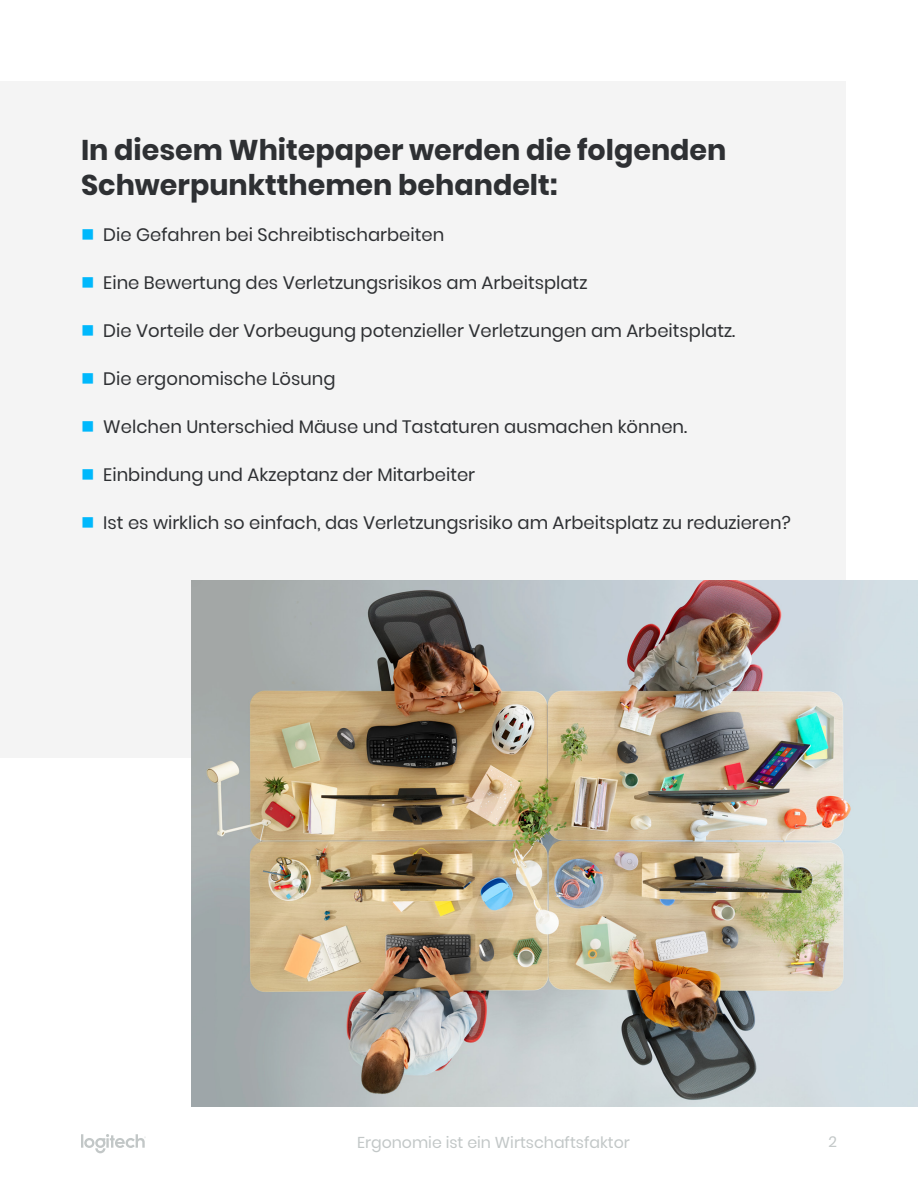
<style>
.page{position:relative;width:918px;height:1188px;background:#fff}
.page>*{position:absolute;margin:0;border:0;box-sizing:border-box;transform-origin:0 0}
.t1{font:700 28.5px/34.2px "Poppins";color:#2e3033}
.t2{font:18px "Poppins";color:#2e3033}
.t3{font:15.75px "Poppins";color:#c2c7c7}
.t4{font:15px "Poppins";color:#c2c7c7}
.s1{color:#00b8fc}
</style>
<div class="page">
<svg style="left:81px;top:1134px;width:65px;height:19px"></svg>
<div style="left:0;top:81px;width:846px;height:676px;background:#f4f4f4"></div>
<img style="left:191px;top:580px;width:727px;height:526px">
<p class="t1" style="left:81px;top:133px;width:647px">In diesem Whitepaper werden die folgenden<br>Schwerpunktthemen behandelt:</p>
<p class="t2" style="left:81px;top:224px;width:365px"><span class="s1">■</span> Die Gefahren bei Schreibtischarbeiten</p>
<p class="t2" style="left:81px;top:272px;width:508px"><span class="s1">■</span> Eine Bewertung des Verletzungsrisikos am Arbeitsplatz</p>
<p class="t2" style="left:81px;top:320px;width:656px"><span class="s1">■</span> Die Vorteile der Vorbeugung potenzieller Verletzungen am Arbeitsplatz.</p>
<p class="t2" style="left:81px;top:368px;width:256px"><span class="s1">■</span> Die ergonomische Lösung</p>
<p class="t2" style="left:81px;top:416px;width:608px"><span class="s1">■</span> Welchen Unterschied Mäuse und Tastaturen ausmachen können.</p>
<p class="t2" style="left:81px;top:464px;width:396px"><span class="s1">■</span> Einbindung und Akzeptanz der Mitarbeiter</p>
<p class="t2" style="left:81px;top:512px;width:711px"><span class="s1">■</span> Ist es wirklich so einfach, das Verletzungsrisiko am Arbeitsplatz zu reduzieren?</p>
<p class="t3" style="left:357px;top:1134px;width:274px">Ergonomie ist ein Wirtschaftsfaktor</p>
<p class="t4" style="left:828px;top:1134px;width:10px">2</p>
</div>
